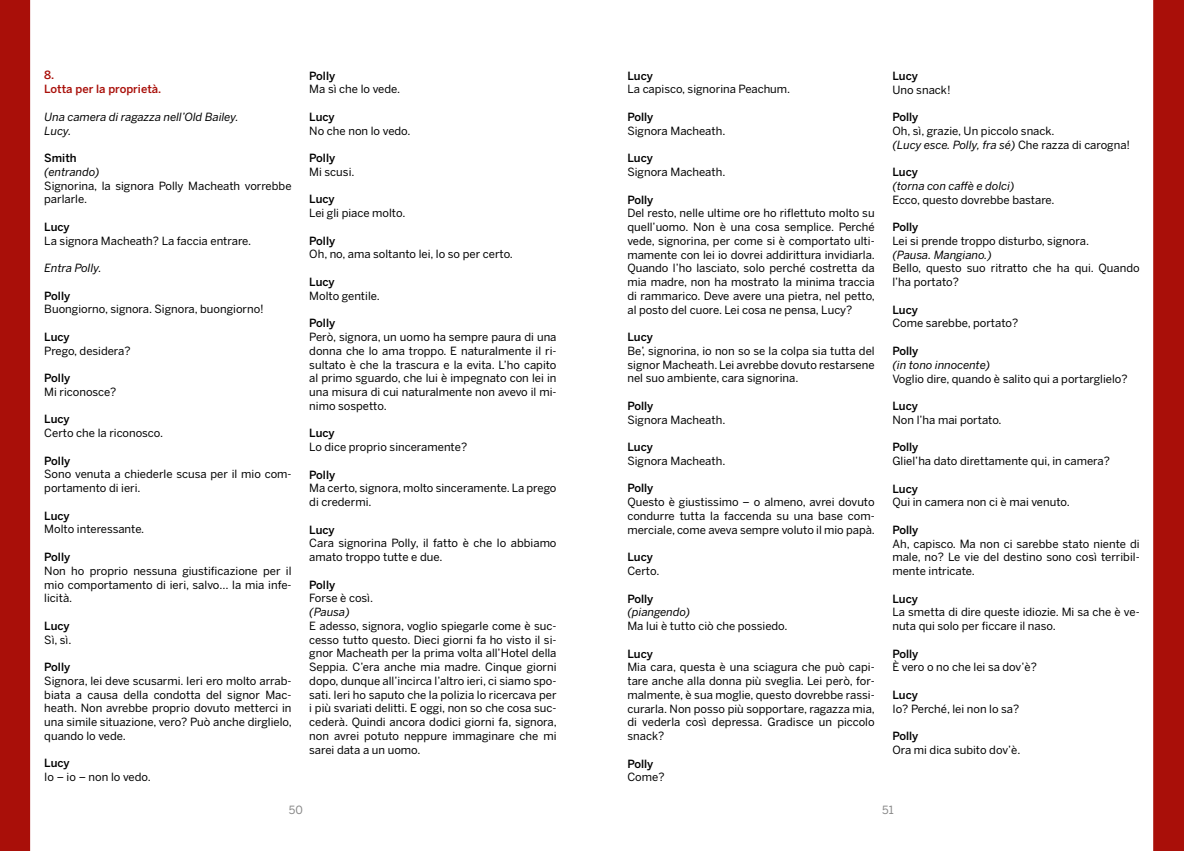
<style>
.page{position:relative;width:1184px;height:851px;background:#fff}
.page>*{position:absolute;margin:0;border:0;box-sizing:border-box;transform-origin:0 0}
.t1{font:11.25px/13.8px "Benton Sans";color:#000;text-align:justify}
.t2{font:500 11.25px "Benton Sans";color:#000}
.t3{font:italic 11.25px/13.8px "Benton Sans";color:#000}
.t4{font:500 11.25px/13.8px "Benton Sans";color:#a90f09}
.t5{font:11.25px "Benton Sans";color:#878787}
.s1{font-style:italic}
</style>
<div class="page">
<svg style="left:1153px;top:0;width:30px;height:850px;background:#ac1813"></svg>
<div style="left:0;top:0;width:30px;height:850px;background:#a90f09"></div>
<p class="t4" style="left:44px;top:68px;width:118px">8.<br>Lotta per la proprietà.</p>
<p class="t3" style="left:44px;top:110px;width:196px">Una camera di ragazza nell’Old Bailey.<br>Lucy.</p>
<p class="t2" style="left:44px;top:151px;width:34px">Smith</p>
<p class="t3" style="left:44px;top:165px;width:56px">(entrando)</p>
<p class="t1" style="left:44px;top:178px;width:249px">Signorina, la signora Polly Macheath vorrebbe parlarle.</p>
<p class="t2" style="left:44px;top:220px;width:27px">Lucy</p>
<p class="t1" style="left:44px;top:233px;width:208px">La signora Macheath? La faccia entrare.</p>
<p class="t3" style="left:44px;top:261px;width:59px">Entra Polly.</p>
<p class="t2" style="left:44px;top:289px;width:27px">Polly</p>
<p class="t1" style="left:44px;top:302px;width:221px">Buongiorno, signora. Signora, buongiorno!</p>
<p class="t2" style="left:44px;top:330px;width:27px">Lucy</p>
<p class="t1" style="left:44px;top:343px;width:88px">Prego, desidera?</p>
<p class="t2" style="left:44px;top:371px;width:27px">Polly</p>
<p class="t1" style="left:44px;top:385px;width:74px">Mi riconosce?</p>
<p class="t2" style="left:44px;top:412px;width:27px">Lucy</p>
<p class="t1" style="left:44px;top:426px;width:120px">Certo che la riconosco.</p>
<p class="t2" style="left:44px;top:454px;width:27px">Polly</p>
<p class="t1" style="left:44px;top:467px;width:249px">Sono venuta a chiederle scusa per il mio com&shy;portamento di ieri.</p>
<p class="t2" style="left:44px;top:509px;width:27px">Lucy</p>
<p class="t1" style="left:44px;top:522px;width:102px">Molto interessante.</p>
<p class="t2" style="left:44px;top:550px;width:27px">Polly</p>
<p class="t1" style="left:44px;top:563px;width:249px">Non ho proprio nessuna giustificazione per il mio comportamento di ieri, salvo… la mia infe&shy;licità.</p>
<p class="t2" style="left:44px;top:619px;width:27px">Lucy</p>
<p class="t1" style="left:44px;top:632px;width:29px">Sì, sì.</p>
<p class="t2" style="left:44px;top:660px;width:27px">Polly</p>
<p class="t1" style="left:44px;top:673px;width:249px">Signora, lei deve scusarmi. Ieri ero molto arrab&shy;biata a causa della condotta del signor Mac&shy;heath. Non avrebbe proprio dovuto metterci in una simile situazione, vero? Può anche dirglielo, quando lo vede.</p>
<p class="t2" style="left:44px;top:756px;width:27px">Lucy</p>
<p class="t1" style="left:44px;top:769px;width:108px">Io – io – non lo vedo.</p>
<p class="t2" style="left:309px;top:69px;width:27px">Polly</p>
<p class="t1" style="left:309px;top:82px;width:92px">Ma sì che lo vede.</p>
<p class="t2" style="left:309px;top:110px;width:27px">Lucy</p>
<p class="t1" style="left:309px;top:123px;width:103px">No che non lo vedo.</p>
<p class="t2" style="left:309px;top:151px;width:27px">Polly</p>
<p class="t1" style="left:309px;top:165px;width:47px">Mi scusi.</p>
<p class="t2" style="left:309px;top:192px;width:27px">Lucy</p>
<p class="t1" style="left:309px;top:206px;width:98px">Lei gli piace molto.</p>
<p class="t2" style="left:309px;top:234px;width:27px">Polly</p>
<p class="t1" style="left:309px;top:247px;width:205px">Oh, no, ama soltanto lei, lo so per certo.</p>
<p class="t2" style="left:309px;top:275px;width:27px">Lucy</p>
<p class="t1" style="left:309px;top:288px;width:72px">Molto gentile.</p>
<p class="t2" style="left:309px;top:316px;width:27px">Polly</p>
<p class="t1" style="left:309px;top:330px;width:249px">Però, signora, un uomo ha sempre paura di una donna che lo ama troppo. E naturalmente il ri&shy;sultato è che la trascura e la evita. L’ho capito al primo sguardo, che lui è impegnato con lei in una misura di cui naturalmente non avevo il mi&shy;nimo sospetto.</p>
<p class="t2" style="left:309px;top:426px;width:27px">Lucy</p>
<p class="t1" style="left:309px;top:440px;width:159px">Lo dice proprio sinceramente?</p>
<p class="t2" style="left:309px;top:467px;width:27px">Polly</p>
<p class="t1" style="left:309px;top:481px;width:249px">Ma certo, signora, molto sinceramente. La prego di credermi.</p>
<p class="t2" style="left:309px;top:522px;width:27px">Lucy</p>
<p class="t1" style="left:309px;top:536px;width:249px">Cara signorina Polly, il fatto è che lo abbiamo amato troppo tutte e due.</p>
<p class="t2" style="left:309px;top:577px;width:27px">Polly</p>
<p class="t1" style="left:309px;top:591px;width:65px">Forse è così.</p>
<p class="t3" style="left:309px;top:605px;width:42px">(Pausa)</p>
<p class="t1" style="left:309px;top:618px;width:249px">E adesso, signora, voglio spiegarle come è suc&shy;cesso tutto questo. Dieci giorni fa ho visto il si&shy;gnor Macheath per la prima volta all’Hotel della Seppia. C’era anche mia madre. Cinque giorni dopo, dunque all’incirca l’altro ieri, ci siamo spo&shy;sati. Ieri ho saputo che la polizia lo ricercava per i più svariati delitti. E oggi, non so che cosa suc&shy;cederà. Quindi ancora dodici giorni fa, signora, non avrei potuto neppure immaginare che mi sarei data a un uomo.</p>
<p class="t2" style="left:627px;top:69px;width:27px">Lucy</p>
<p class="t1" style="left:627px;top:82px;width:164px">La capisco, signorina Peachum.</p>
<p class="t2" style="left:627px;top:110px;width:27px">Polly</p>
<p class="t1" style="left:627px;top:124px;width:99px">Signora Macheath.</p>
<p class="t2" style="left:627px;top:151px;width:27px">Lucy</p>
<p class="t1" style="left:627px;top:165px;width:99px">Signora Macheath.</p>
<p class="t2" style="left:627px;top:193px;width:27px">Polly</p>
<p class="t1" style="left:627px;top:206px;width:249px">Del resto, nelle ultime ore ho riflettuto molto su quell’uomo. Non è una cosa semplice. Perché vede, signorina, per come si è comportato ulti&shy;mamente con lei io dovrei addirittura invidiarla.<br>Quando l’ho lasciato, solo perché costretta da mia madre, non ha mostrato la minima traccia di rammarico. Deve avere una pietra, nel petto, al posto del cuore. Lei cosa ne pensa, Lucy?</p>
<p class="t2" style="left:627px;top:330px;width:27px">Lucy</p>
<p class="t1" style="left:627px;top:344px;width:249px">Be’, signorina, io non so se la colpa sia tutta del signor Macheath. Lei avrebbe dovuto restarsene nel suo ambiente, cara signorina.</p>
<p class="t2" style="left:627px;top:399px;width:27px">Polly</p>
<p class="t1" style="left:627px;top:412px;width:99px">Signora Macheath.</p>
<p class="t2" style="left:627px;top:440px;width:27px">Lucy</p>
<p class="t1" style="left:627px;top:454px;width:99px">Signora Macheath.</p>
<p class="t2" style="left:627px;top:481px;width:27px">Polly</p>
<p class="t1" style="left:627px;top:495px;width:249px">Questo è giustissimo – o almeno, avrei dovuto condurre tutta la faccenda su una base com&shy;merciale, come aveva sempre voluto il mio papà.</p>
<p class="t2" style="left:627px;top:550px;width:27px">Lucy</p>
<p class="t1" style="left:627px;top:563px;width:33px">Certo.</p>
<p class="t2" style="left:627px;top:591px;width:27px">Polly</p>
<p class="t3" style="left:627px;top:605px;width:64px">(piangendo)</p>
<p class="t1" style="left:627px;top:618px;width:162px">Ma lui è tutto ciò che possiedo.</p>
<p class="t2" style="left:627px;top:646px;width:27px">Lucy</p>
<p class="t1" style="left:627px;top:660px;width:249px">Mia cara, questa è una sciagura che può capi&shy;tare anche alla donna più sveglia. Lei però, for&shy;malmente, è sua moglie, questo dovrebbe rassi&shy;curarla. Non posso più sopportare, ragazza mia, di vederla così depressa. Gradisce un piccolo snack?</p>
<p class="t2" style="left:627px;top:756px;width:27px">Polly</p>
<p class="t1" style="left:627px;top:770px;width:39px">Come?</p>
<p class="t2" style="left:892px;top:69px;width:27px">Lucy</p>
<p class="t1" style="left:892px;top:82px;width:60px">Uno snack!</p>
<p class="t2" style="left:892px;top:110px;width:27px">Polly</p>
<p class="t1" style="left:892px;top:124px;width:239px">Oh, sì, grazie, Un piccolo snack.<br><span class="s1">(Lucy esce. Polly, fra sé)</span> Che razza di carogna!</p>
<p class="t2" style="left:892px;top:165px;width:27px">Lucy</p>
<p class="t3" style="left:892px;top:179px;width:123px">(torna con caffè e dolci)</p>
<p class="t1" style="left:892px;top:192px;width:164px">Ecco, questo dovrebbe bastare.</p>
<p class="t2" style="left:892px;top:220px;width:27px">Polly</p>
<p class="t1" style="left:892px;top:234px;width:198px">Lei si prende troppo disturbo, signora.</p>
<p class="t3" style="left:892px;top:247px;width:101px">(Pausa. Mangiano.)</p>
<p class="t1" style="left:892px;top:261px;width:249px">Bello, questo suo ritratto che ha qui. Quando l’ha portato?</p>
<p class="t2" style="left:892px;top:303px;width:27px">Lucy</p>
<p class="t1" style="left:892px;top:316px;width:127px">Come sarebbe, portato?</p>
<p class="t2" style="left:892px;top:344px;width:27px">Polly</p>
<p class="t3" style="left:892px;top:357px;width:99px">(in tono innocente)</p>
<p class="t1" style="left:892px;top:371px;width:237px">Voglio dire, quando è salito qui a portarglielo?</p>
<p class="t2" style="left:892px;top:399px;width:27px">Lucy</p>
<p class="t1" style="left:892px;top:412px;width:111px">Non l’ha mai portato.</p>
<p class="t2" style="left:892px;top:440px;width:27px">Polly</p>
<p class="t1" style="left:892px;top:454px;width:219px">Gliel’ha dato direttamente qui, in camera?</p>
<p class="t2" style="left:892px;top:481px;width:27px">Lucy</p>
<p class="t1" style="left:892px;top:495px;width:179px">Qui in camera non ci è mai venuto.</p>
<p class="t2" style="left:892px;top:523px;width:27px">Polly</p>
<p class="t1" style="left:892px;top:536px;width:249px">Ah, capisco. Ma non ci sarebbe stato niente di male, no? Le vie del destino sono così terribil&shy;mente intricate.</p>
<p class="t2" style="left:892px;top:591px;width:27px">Lucy</p>
<p class="t1" style="left:892px;top:605px;width:249px">La smetta di dire queste idiozie. Mi sa che è ve&shy;nuta qui solo per ficcare il naso.</p>
<p class="t2" style="left:892px;top:646px;width:27px">Polly</p>
<p class="t1" style="left:892px;top:660px;width:146px">È vero o no che lei sa dov’è?</p>
<p class="t2" style="left:892px;top:688px;width:27px">Lucy</p>
<p class="t1" style="left:892px;top:701px;width:128px">Io? Perché, lei non lo sa?</p>
<p class="t2" style="left:892px;top:729px;width:27px">Polly</p>
<p class="t1" style="left:892px;top:742px;width:130px">Ora mi dica subito dov’è.</p>
<p class="t5" style="left:289px;top:803px;width:16px">50</p>
<p class="t5" style="left:882px;top:803px;width:13px">51</p>
</div>
